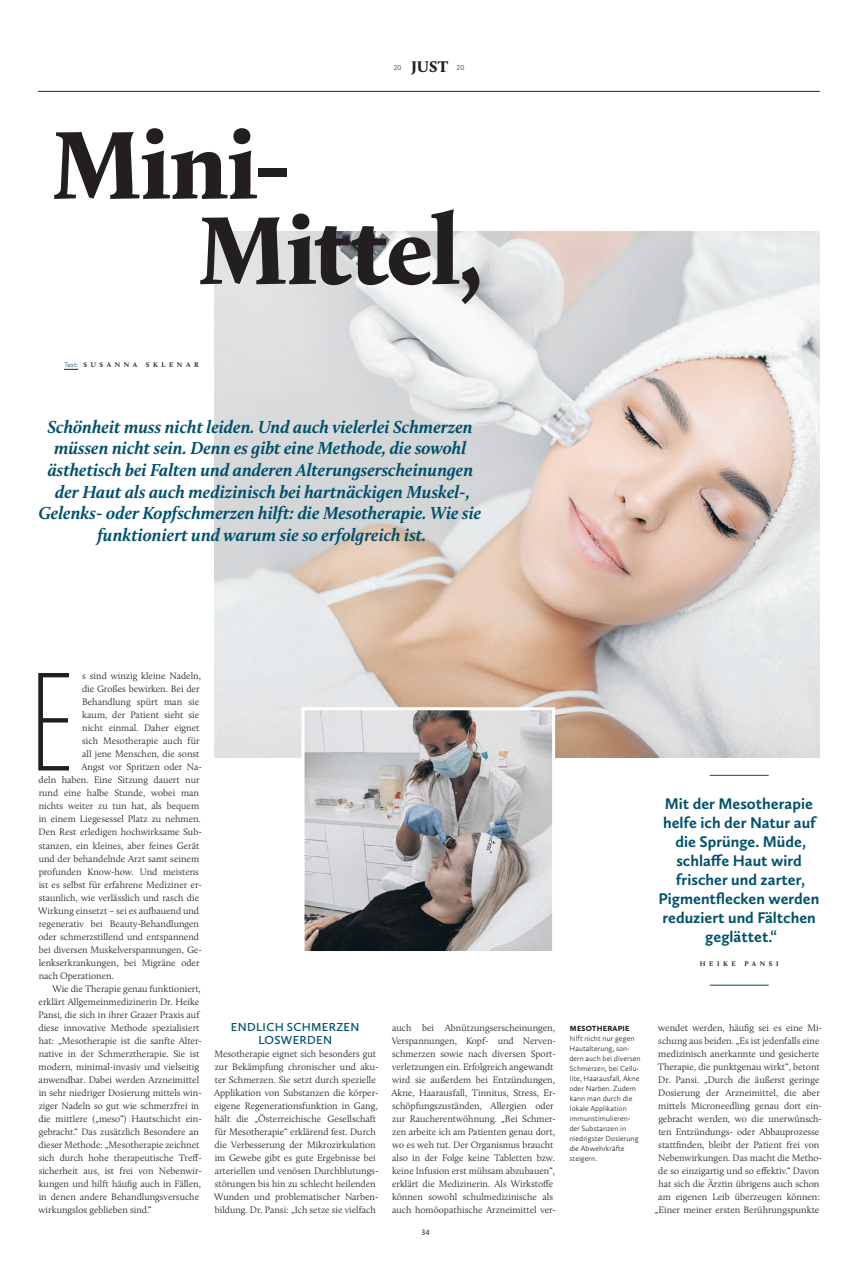
<style>
.page{position:relative;width:851px;height:1276px;background:#fff}
.page>*{position:absolute;margin:0;border:0;box-sizing:border-box;transform-origin:0 0}
.t1{font:100 146.1px "Proxima Nova Ex Cn";color:#231f20}
.t2{font:900 99.3px/85.3px "Calluna";letter-spacing:-.01em;color:#231f20}
.t3{font:italic 700 18px/21.6px "Calluna";color:#00516c;text-align:center}
.t4{font:700 16px/19px "Calluna Sans";color:#00516c;text-align:center}
.t5{font:900 16px "Calluna";color:#231f20}
.t6{font:600 12px/13px "Calluna Sans";letter-spacing:.025em;color:#00516c;text-align:center}
.t7{font:300 9.7px/13px "Calluna";color:#231f20}
.t8{font:8px "Calluna Sans";color:#231f20}
.t9{font:300 7.7px/10px "Calluna Sans";letter-spacing:.01em;color:#231f20}
.t10{font:900 7.7px "Calluna Sans";letter-spacing:.025em;color:#231f20}
.t11{font:700 7px "Calluna";letter-spacing:.515em;color:#231f20}
.t12{font:300 7px "Univers LT Std";color:#00516c}
.s1{font-family:"Calluna Sans";font-weight:300;color:#00516c}
.s2{font-weight:300;color:#00516c}
</style>
<div class="page">
<hr style="left:38px;top:91px;width:781px;height:1px;background:#231f20">
<img style="left:214px;top:231px;width:605px;height:526px">
<img style="left:305px;top:711px;width:246px;height:239px">
<div style="left:301px;top:707px;width:254px;height:247px;border:3px solid #fff"></div>
<svg style="left:64px;top:369px;width:14px;height:1px"></svg>
<hr style="left:709px;top:775px;width:59px;height:1px;background:#00516c">
<hr style="left:709px;top:985px;width:59px;height:1px;background:#00516c">
<p class="t12" style="left:393px;top:63px;width:9px">20</p>
<h3 class="t5" style="left:411px;top:56px;width:38px">JUST</h3>
<p class="t12" style="left:456px;top:63px;width:9px">20</p>
<h2 class="t2" style="left:197px;top:121px;width:287px;text-indent:-146px">Mini-<br>Mittel,</h2>
<p class="t11" style="left:64px;top:361px;width:136px"><span class="s1">Text</span><span class="s2">:</span> SUSANNA SKLENAR</p>
<p class="t3" style="left:39px;top:416px;width:444px">Schönheit muss nicht leiden. Und auch vielerlei Schmerzen müssen nicht sein. Denn es gibt eine Methode, die sowohl ästhetisch bei Falten und anderen Alterungserscheinungen der Haut als auch medizinisch bei hartnäckigen Muskel-, Gelenks- oder Kopfschmerzen hilft: die Mesotherapie. Wie sie funktioniert und warum sie so erfolgreich ist.</p>
<h1 class="t1" style="left:28px;top:616px;width:50px">E</h1>
<p class="t7" style="left:82px;top:669px;width:120px">s sind winzig kleine Nadeln,</p>
<p class="t7" style="left:82px;top:682px;width:119px">die Großes bewirken. Bei der</p>
<p class="t7" style="left:82px;top:695px;width:118px">Behandlung spürt man sie</p>
<p class="t7" style="left:82px;top:708px;width:118px">kaum, der Patient sieht sie</p>
<p class="t7" style="left:82px;top:721px;width:119px">nicht einmal. Daher eignet</p>
<p class="t7" style="left:82px;top:734px;width:119px">sich Mesotherapie auch für</p>
<p class="t7" style="left:82px;top:747px;width:119px">all jene Menschen, die sonst</p>
<p class="t7" style="left:82px;top:760px;width:122px">Angst vor Spritzen oder Na-</p>
<p class="t7" style="left:39px;top:773px;width:162px">deln haben. Eine Sitzung dauert nur</p>
<p class="t7" style="left:39px;top:786px;width:162px">rund eine halbe Stunde, wobei man</p>
<p class="t7" style="left:39px;top:799px;width:162px">nichts weiter zu tun hat, als bequem</p>
<p class="t7" style="left:39px;top:812px;width:164px">in einem Liegesessel Platz zu nehmen.</p>
<p class="t7" style="left:38px;top:825px;width:165px">Den Rest erledigen hochwirksame Sub-</p>
<p class="t7" style="left:39px;top:838px;width:162px">stanzen, ein kleines, aber feines Gerät</p>
<p class="t7" style="left:39px;top:851px;width:162px">und der behandelnde Arzt samt seinem</p>
<p class="t7" style="left:39px;top:864px;width:162px">profunden Know-how. Und meistens</p>
<p class="t7" style="left:39px;top:877px;width:164px">ist es selbst für erfahrene Mediziner er-</p>
<p class="t7" style="left:39px;top:890px;width:162px">staunlich, wie verlässlich und rasch die</p>
<p class="t7" style="left:38px;top:903px;width:162px">Wirkung einsetzt – sei es aufbauend und</p>
<p class="t7" style="left:39px;top:916px;width:162px">regenerativ bei Beauty-Behandlungen</p>
<p class="t7" style="left:39px;top:929px;width:162px">oder schmerzstillend und entspannend</p>
<p class="t7" style="left:39px;top:942px;width:164px">bei diversen Muskelverspannungen, Ge-</p>
<p class="t7" style="left:39px;top:955px;width:162px">lenkserkrankungen, bei Migräne oder</p>
<p class="t7" style="left:39px;top:968px;width:77px">nach Operationen.</p>
<p class="t7" style="left:52px;top:981px;width:150px">Wie die Therapie genau funktioniert,</p>
<p class="t7" style="left:39px;top:994px;width:162px">erklärt Allgemeinmedizinerin Dr. Heike</p>
<p class="t7" style="left:38px;top:1007px;width:162px">Pansi, die sich in ihrer Grazer Praxis auf</p>
<p class="t7" style="left:39px;top:1020px;width:162px">diese innovative Methode spezialisiert</p>
<p class="t7" style="left:39px;top:1033px;width:164px">hat: „Mesotherapie ist die sanfte Alter-</p>
<p class="t7" style="left:39px;top:1046px;width:162px">native in der Schmerztherapie. Sie ist</p>
<p class="t7" style="left:39px;top:1059px;width:162px">modern, minimal-invasiv und vielseitig</p>
<p class="t7" style="left:39px;top:1072px;width:162px">anwendbar. Dabei werden Arzneimittel</p>
<p class="t7" style="left:39px;top:1085px;width:164px">in sehr niedriger Dosierung mittels win-</p>
<p class="t7" style="left:39px;top:1098px;width:162px">ziger Nadeln so gut wie schmerzfrei in</p>
<p class="t7" style="left:39px;top:1111px;width:165px">die mittlere („meso“) Hautschicht ein-</p>
<p class="t7" style="left:39px;top:1124px;width:162px">gebracht.“ Das zusätzlich Besondere an</p>
<p class="t7" style="left:39px;top:1137px;width:162px">dieser Methode: „Mesotherapie zeichnet</p>
<p class="t7" style="left:39px;top:1150px;width:164px">sich durch hohe therapeutische Treff-</p>
<p class="t7" style="left:39px;top:1163px;width:164px">sicherheit aus, ist frei von Nebenwir-</p>
<p class="t7" style="left:39px;top:1176px;width:164px">kungen und hilft häufig auch in Fällen,</p>
<p class="t7" style="left:39px;top:1189px;width:162px">in denen andere Behandlungsversuche</p>
<p class="t7" style="left:39px;top:1202px;width:114px">wirkungslos geblieben sind.“</p>
<p class="t6" style="left:231px;top:1020px;width:130px">ENDLICH SCHMERZEN<br>LOSWERDEN</p>
<p class="t7" style="left:214px;top:1046px;width:166px">Mesotherapie eignet sich besonders gut zur Bekämpfung chronischer und aku&shy;ter Schmerzen. Sie setzt durch spezielle Applikation von Substanzen die körper&shy;eigene Regenerationsfunktion in Gang, hält die „Österreichische Gesellschaft für Mesotherapie“ erklärend fest. Durch die Verbesserung der Mikrozirkulation im Gewebe gibt es gute Ergebnisse bei arteriellen und venösen Durchblutungs&shy;störungen bis hin zu schlecht heilenden Wunden und problematischer Narben&shy;bildung. Dr. Pansi: „Ich setze sie vielfach</p>
<h3 class="t4" style="left:658px;top:794px;width:162px">Mit der Mesotherapie helfe ich der Natur auf die Sprünge. Müde, schlaffe Haut wird frischer und zarter,<br>Pigmentflecken werden reduziert und Fältchen geglättet.“</h3>
<p class="t11" style="left:699px;top:959px;width:80px">HEIKE PANSI</p>
<p class="t7" style="left:391px;top:1020px;width:166px">auch bei Abnützungserscheinungen, Verspannungen, Kopf- und Nerven&shy;schmerzen sowie nach diversen Sport&shy;verletzungen ein. Erfolgreich angewandt wird sie außerdem bei Entzündungen, Akne, Haarausfall, Tinnitus, Stress, Er&shy;schöpfungszuständen, Allergien oder zur Raucherentwöhnung. „Bei Schmer&shy;zen arbeite ich am Patienten genau dort, wo es weh tut. Der Organismus braucht also in der Folge keine Tabletten bzw. keine Infusion erst mühsam abzubauen“, erklärt die Medizinerin. Als Wirkstoffe können sowohl schulmedizinische als auch homöopathische Arzneimittel ver-</p>
<p class="t7" style="left:654px;top:1020px;width:169px;text-align:center">wendet werden, häufig sei es eine Mi&shy;schung aus beiden. „Es ist jedenfalls eine medizinisch anerkannte und gesicherte Therapie, die punktgenau wirkt“, betont Dr. Pansi. „Durch die äußerst geringe Dosierung der Arzneimittel, die aber mittels Microneedling genau dort ein&shy;gebracht werden, wo die unerwünsch&shy;ten Entzündungs- oder Abbauprozesse stattfinden, bleibt der Patient frei von Nebenwirkungen. Das macht die Metho&shy;de so einzigartig und so effektiv.“ Davon hat sich die Ärztin übrigens auch schon am eigenen Leib überzeugen können: „Einer meiner ersten Berührungspunkte</p>
<p class="t10" style="left:570px;top:1023px;width:61px">MESOTHERAPIE</p>
<p class="t9" style="left:569px;top:1033px;width:73px">hilft nicht nur gegen<br>Hautalterung, son&shy;dern auch bei diversen<br>Schmerzen, bei Cellu&shy;lite, Haarausfall, Akne oder Narben. Zudem kann man durch die lokale Applikation immunstimulieren&shy;der Substanzen in niedrigster Dosierung die Abwehrkräfte steigern.</p>
<p class="t8" style="left:421px;top:1227px;width:10px">34</p>
</div>
